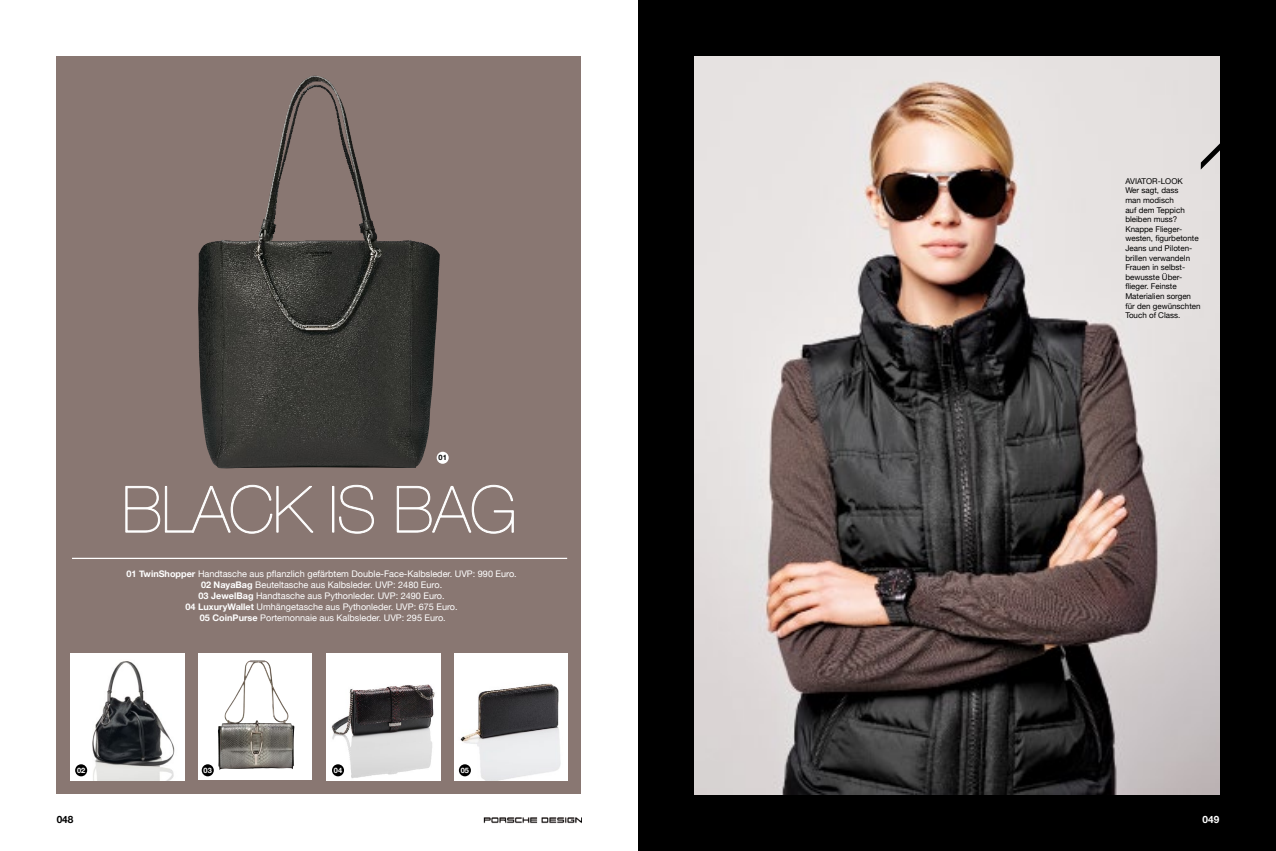
<style>
.page{position:relative;width:1276px;height:851px;background:#fff}
.page>*{position:absolute;margin:0;border:0;box-sizing:border-box;transform-origin:0 0}
.t1{font:200 64px "Helvetica Neue";color:#fff}
.t2{font:700 10px "Helvetica Neue";color:#000}
.t3{font:700 10px "Helvetica Neue";color:#fff}
.t4{font:9.1px/10.9px "Helvetica Neue";color:#fff;text-align:center}
.t5{font:8px/9.6px "Helvetica Neue";color:#000}
.t6{font:700 7.4px "Helvetica Neue";color:#fff}
.t7{font:700 7.4px "Helvetica Neue";color:#000}
.s1{font-weight:700}
</style>
<div class="page">
<div style="left:57px;top:57px;width:524px;height:737px;background:#897772"></div>
<div style="left:638px;top:0;width:638px;height:850px;background:#000"></div>
<img style="left:71px;top:653px;width:113px;height:127px">
<img style="left:694px;top:57px;width:525px;height:737px">
<svg style="left:198px;top:653px;width:113px;height:127px;background:#dad9d7"></svg>
<img style="left:327px;top:653px;width:113px;height:127px">
<img style="left:455px;top:653px;width:113px;height:127px">
<img style="left:198px;top:76px;width:233px;height:392px">
<img style="left:239px;top:660px;width:11px;height:29px">
<hr style="left:72px;top:557px;width:495px;height:2px;background:#fff">
<div style="left:437px;top:451px;width:12px;height:12px;background:#fff;border-radius:50%"></div>
<svg style="left:1200px;top:87px;width:20px;height:82px;background:#cfcccb"></svg>
<svg style="left:126px;top:485px;width:187px;height:48px"></svg>
<div style="left:332px;top:486px;width:2px;height:46px;border:1px solid #fff"></div>
<svg style="left:339px;top:485px;width:35px;height:48px"></svg>
<svg style="left:397px;top:485px;width:116px;height:48px"></svg>
<div style="left:75px;top:764px;width:12px;height:12px;background:#000;border-radius:50%"></div>
<div style="left:202px;top:764px;width:12px;height:12px;background:#000;border-radius:50%"></div>
<div style="left:332px;top:764px;width:12px;height:12px;background:#000;border-radius:50%"></div>
<div style="left:459px;top:764px;width:12px;height:12px;background:#000;border-radius:50%"></div>
<img style="left:483px;top:817px;width:99px;height:7px">
<p class="t7" style="left:438px;top:451px;width:10px">01</p>
<h1 class="t1" style="left:123px;top:472px;width:395px">BLACK IS BAG</h1>
<p class="t4" style="left:126px;top:568px;width:392px"><span class="s1">01 TwinShopper</span> Handtasche aus pflanzlich gefärbtem Double-Face-Kalbsleder. UVP: 990 Euro.<br><span class="s1">02 NayaBag</span> Beuteltasche aus Kalbsleder. UVP: 2480 Euro.<br><span class="s1">03 JewelBag</span> Handtasche aus Pythonleder. UVP: 2490 Euro.<br><span class="s1">04 LuxuryWallet</span> Umhängetasche aus Pythonleder. UVP: 675 Euro.<br><span class="s1">05 CoinPurse</span> Portemonnaie aus Kalbsleder. UVP: 295 Euro.</p>
<p class="t6" style="left:77px;top:764px;width:10px">02</p>
<p class="t6" style="left:204px;top:764px;width:10px">03</p>
<p class="t6" style="left:334px;top:764px;width:10px">04</p>
<p class="t6" style="left:461px;top:764px;width:10px">05</p>
<p class="t5" style="left:1125px;top:176px;width:77px">AVIATOR-LOOK<br>Wer sagt, dass<br>man modisch<br>auf dem Teppich bleiben muss?<br>Knappe Flieger&shy;westen, figurbetonte<br>Jeans und Piloten&shy;brillen verwandeln<br>Frauen in selbst&shy;bewusste Über&shy;flieger. Feinste<br>Materialien sorgen für den gewünschten<br>Touch of Class.</p>
<p class="t2" style="left:57px;top:811px;width:18px">048</p>
<p class="t3" style="left:1202px;top:811px;width:18px">049</p>
</div>
